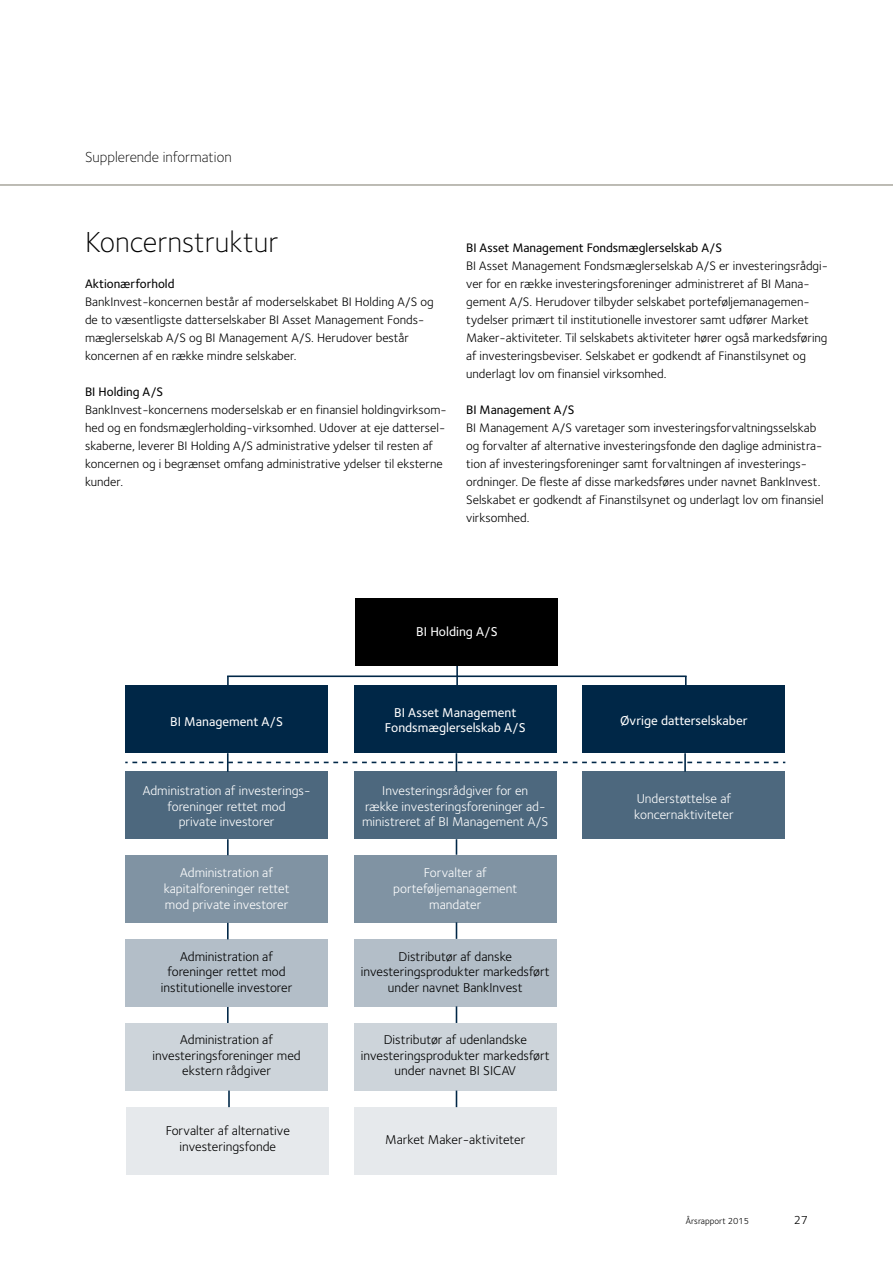
<style>
.page{position:relative;width:893px;height:1263px;background:#fff}
.page>*{position:absolute;margin:0;border:0;box-sizing:border-box;transform-origin:0 0}
.t1{font:300 30px "Foundry Sterling";color:#000}
.t2{font:300 15px "Foundry Sterling";color:#000}
.t3{font:13.2px/15.6px "Foundry Sterling";color:#000;text-align:center}
.t4{font:13.2px/15.6px "Foundry Sterling";color:#fff;text-align:center}
.t5{font:500 13.2px/15.6px "Foundry Sterling";color:#fff;text-align:center}
.t6{font:12.75px/18px "Foundry Sterling";color:#000}
.t7{font:500 12.75px "Foundry Sterling";color:#000}
.t8{font:12px "Foundry Sterling";color:#000}
.t9{font:9px "Foundry Sterling";color:#000}
</style>
<div class="page">
<hr style="left:0;top:184px;width:893px;height:2px;background:#a8a69d">
<svg style="left:227px;top:1007px;width:2px;height:16px"></svg>
<hr style="left:456px;top:664px;width:2px;height:25px;background:#002747">
<svg style="left:227px;top:839px;width:2px;height:16px"></svg>
<div style="left:125px;top:686px;width:203px;height:67px;background:#002747"></div>
<div style="left:125px;top:855px;width:203px;height:68px;background:#8093a3"></div>
<div style="left:125px;top:939px;width:203px;height:68px;background:#b3bec8"></div>
<div style="left:125px;top:1023px;width:203px;height:67px;background:#cdd4da"></div>
<hr style="left:227px;top:675px;width:460px;height:2px;background:#002747">
<svg style="left:227px;top:923px;width:2px;height:16px"></svg>
<svg style="left:227px;top:677px;width:2px;height:9px"></svg>
<div style="left:356px;top:598px;width:202px;height:67px;background:#000"></div>
<div style="left:125px;top:772px;width:203px;height:67px;background:#4d687e"></div>
<svg style="left:456px;top:839px;width:1px;height:16px"></svg>
<div style="left:354px;top:686px;width:203px;height:67px;background:#002747"></div>
<div style="left:354px;top:855px;width:203px;height:67px;background:#8093a3"></div>
<div style="left:354px;top:939px;width:203px;height:67px;background:#b3bec8"></div>
<svg style="left:456px;top:922px;width:1px;height:17px"></svg>
<svg style="left:456px;top:1006px;width:1px;height:17px"></svg>
<svg style="left:456px;top:1090px;width:1px;height:17px"></svg>
<div style="left:354px;top:772px;width:203px;height:67px;background:#4d687e"></div>
<svg style="left:685px;top:676px;width:2px;height:10px"></svg>
<svg style="left:125px;top:753px;width:660px;height:19px"></svg>
<div style="left:583px;top:686px;width:202px;height:67px;background:#002747"></div>
<div style="left:583px;top:772px;width:202px;height:67px;background:#4d687e"></div>
<div style="left:354px;top:1023px;width:203px;height:67px;background:#cdd4da"></div>
<div style="left:354px;top:1107px;width:203px;height:68px;background:#e6e9ec"></div>
<svg style="left:228px;top:1090px;width:2px;height:17px"></svg>
<div style="left:126px;top:1107px;width:203px;height:68px;background:#e6e9ec"></div>
<p class="t2" style="left:85px;top:148px;width:148px">Supplerende information</p>
<h1 class="t1" style="left:85px;top:225px;width:195px">Koncernstruktur</h1>
<p class="t7" style="left:85px;top:276px;width:91px">Aktionærforhold</p>
<p class="t6" style="left:85px;top:293px;width:350px">BankInvest-koncernen består af moderselskabet BI Holding A/S og de to væsentligste datterselskaber BI Asset Management Fonds&shy;mæglerselskab A/S og BI Management A/S. Herudover består koncernen af en række mindre selskaber.</p>
<p class="t7" style="left:85px;top:384px;width:80px">BI Holding A/S</p>
<p class="t6" style="left:85px;top:401px;width:363px">BankInvest-koncernens moderselskab er en finansiel holdingvirksom&shy;hed og en fondsmæglerholding-virksomhed. Udover at eje dattersel&shy;skaberne, leverer BI Holding A/S administrative ydelser til resten af koncernen og i begrænset omfang administrative ydelser til eksterne kunder.</p>
<p class="t7" style="left:466px;top:240px;width:257px">BI Asset Management Fondsmæglerselskab A/S</p>
<p class="t6" style="left:466px;top:257px;width:363px">BI Asset Management Fondsmæglerselskab A/S er investeringsrådgi&shy;ver for en række investeringsforeninger administreret af BI Mana&shy;gement A/S. Herudover tilbyder selskabet porteføljemanagemen&shy;tydelser primært til institutionelle investorer samt udfører Market Maker-aktiviteter. Til selskabets aktiviteter hører også markedsføring af investeringsbeviser. Selskabet er godkendt af Finanstilsynet og underlagt lov om finansiel virksomhed.</p>
<p class="t7" style="left:466px;top:402px;width:110px">BI Management A/S</p>
<p class="t6" style="left:466px;top:419px;width:359px">BI Management A/S varetager som investeringsforvaltningsselskab og forvalter af alternative investeringsfonde den daglige administra&shy;tion af investeringsforeninger samt forvaltningen af investerings&shy;ordninger. De fleste af disse markedsføres under navnet BankInvest.<br>Selskabet er godkendt af Finanstilsynet og underlagt lov om finansiel virksomhed.</p>
<p class="t5" style="left:170px;top:713px;width:114px">BI Management A/S</p>
<p class="t4" style="left:143px;top:783px;width:169px">Administration af investerings&shy;foreninger rettet mod<br>private investorer</p>
<p class="t4" style="left:164px;top:865px;width:127px">Administration af kapitalforeninger rettet mod private investorer</p>
<p class="t3" style="left:161px;top:948px;width:133px">Administration af foreninger rettet mod institutionelle investorer</p>
<p class="t3" style="left:152px;top:1032px;width:150px">Administration af investeringsforeninger med ekstern rådgiver</p>
<p class="t3" style="left:166px;top:1123px;width:126px">Forvalter af alternative investeringsfonde</p>
<p class="t5" style="left:416px;top:624px;width:83px">BI Holding A/S</p>
<p class="t5" style="left:385px;top:704px;width:142px">BI Asset Management<br>Fondsmæglerselskab A/S</p>
<p class="t4" style="left:362px;top:783px;width:188px">Investeringsrådgiver for en<br>række investeringsforeninger ad&shy;ministreret af BI Management A/S</p>
<p class="t4" style="left:393px;top:865px;width:126px">Forvalter af porteføljemanagement mandater</p>
<p class="t3" style="left:361px;top:948px;width:191px">Distributør af danske investeringsprodukter markedsført under navnet BankInvest</p>
<p class="t3" style="left:361px;top:1032px;width:191px">Distributør af udenlandske investeringsprodukter markedsført under navnet BI SICAV</p>
<p class="t3" style="left:385px;top:1132px;width:142px">Market Maker-aktiviteter</p>
<p class="t5" style="left:620px;top:712px;width:129px">Øvrige datterselskaber</p>
<p class="t4" style="left:634px;top:791px;width:101px;text-align:left">Understøttelse af koncernaktiviteter</p>
<p class="t9" style="left:686px;top:1216px;width:65px">Årsrapport 2015</p>
<p class="t8" style="left:794px;top:1213px;width:16px">27</p>
</div>
